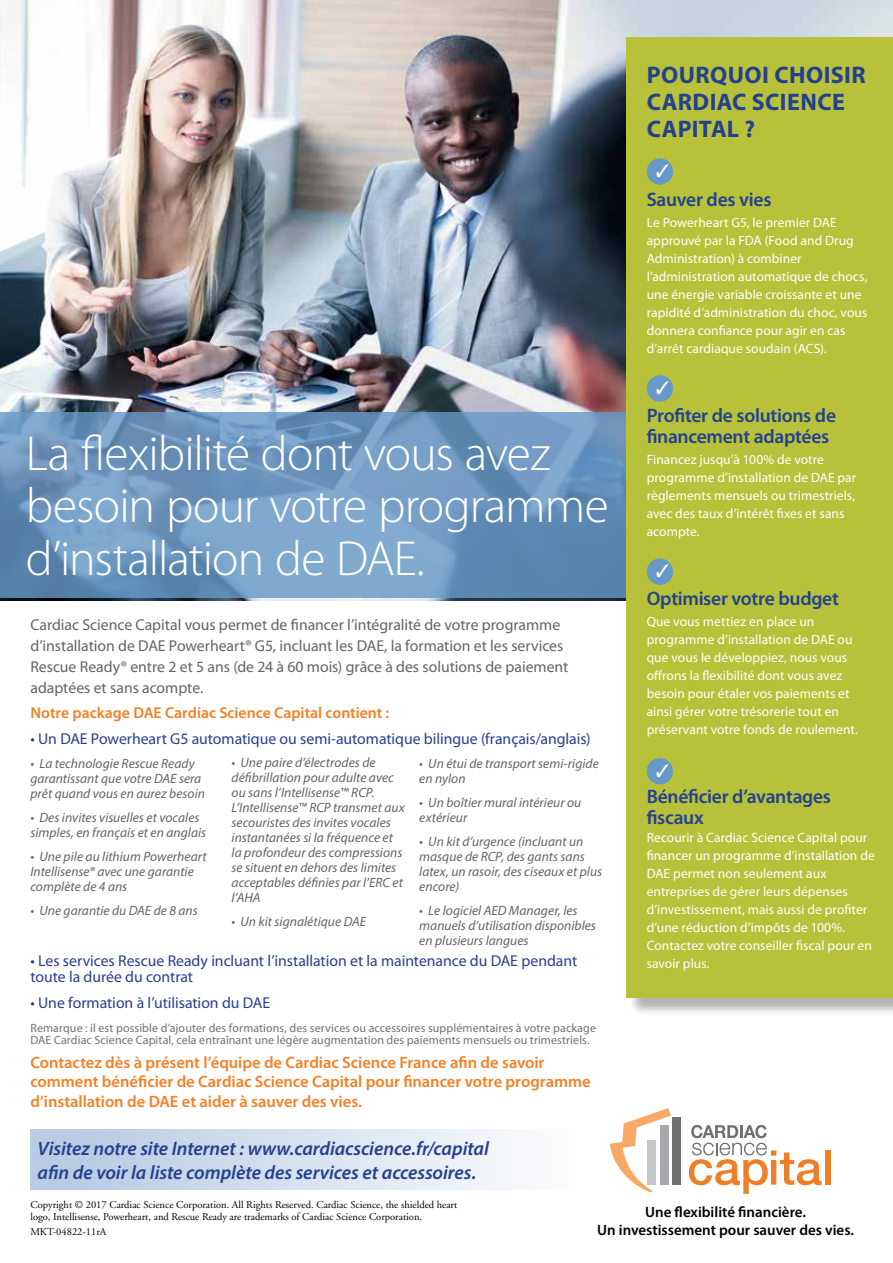
<style>
.page{position:relative;width:893px;height:1263px;background:#fff}
.page>*{position:absolute;margin:0;border:0;box-sizing:border-box;transform-origin:0 0}
.t1{font:300 49.5px/52.5px "Myriad Pro";letter-spacing:-.02em;color:#fff}
.t2{font:700 24px/27px "Myriad Pro";letter-spacing:.015em;color:#25408f}
.t3{font:italic 600 19.5px/24px "Myriad Pro";letter-spacing:-.005em;color:#25408f}
.t4{font:600 19.5px/21px "Myriad Pro";letter-spacing:-.015em;color:#25408f}
.t5{font:600 16.5px/19.5px "Myriad Pro";color:#f58025}
.t6{font:15.75px/21px "Myriad Pro";letter-spacing:-.005em;color:#636466}
.t7{font:15.75px/16.5px "Myriad Pro";letter-spacing:-.005em;color:#25408f}
.t8{font:600 15.75px "Myriad Pro";color:#f58025}
.t9{font:600 15px/18px "Myriad Pro";color:#000;text-align:center}
.t10{font:13.5px/18px "Myriad Pro";letter-spacing:.005em;color:#fff}
.t11{font:italic 13.5px/15px "Myriad Pro";color:#636466}
.t12{font:12px/12px "Myriad Pro";letter-spacing:.01em;color:#717073}
.t13{font:10.5px/12px "Adobe Garamond";color:#000}
</style>
<div class="page">
<img style="left:0;top:0;width:893px;height:600px">
<svg style="left:0;top:412px;width:626px;height:186px;background:#6d97bf"></svg>
<div style="left:626px;top:37px;width:267px;height:960px;background:#b7c23a"></div>
<div style="left:647px;top:158px;width:26px;height:27px;background:#6799c8;border-radius:50%"></div>
<div style="left:647px;top:375px;width:26px;height:27px;background:#6799c8;border-radius:50%"></div>
<div style="left:647px;top:558px;width:26px;height:27px;background:#6799c8;border-radius:50%"></div>
<div style="left:647px;top:758px;width:26px;height:26px;background:#6799c8;border-radius:50%"></div>
<svg style="left:689px;top:1125px;width:132px;height:69px"></svg>
<div style="left:825px;top:1150px;width:5px;height:34px;background:#ef7f27"></div>
<svg style="left:610px;top:1108px;width:61px;height:84px"></svg>
<div style="left:647px;top:1140px;width:8px;height:44px;background:#c4c6c8"></div>
<div style="left:660px;top:1125px;width:8px;height:59px;background:#a7a9ac"></div>
<div style="left:672px;top:1117px;width:9px;height:67px;background:#717073"></div>
<div style="left:30px;top:1129px;width:547px;height:60px;background:linear-gradient(to right,#b3c8e2,#fdfdfe)"></div>
<h2 class="t2" style="left:647px;top:61px;width:220px">POURQUOI CHOISIR<br>CARDIAC SCIENCE<br>CAPITAL ?</h2>
<h1 class="t1" style="left:26px;top:428px;width:584px">La flexibilité dont vous avez besoin pour votre programme d’installation de DAE.</h1>
<p class="t6" style="left:30px;top:614px;width:539px">Cardiac Science Capital vous permet de financer l’intégralité de votre programme d’installation de DAE Powerheart® G5, incluant les DAE, la formation et les services Rescue Ready® entre 2 et 5 ans (de 24 à 60 mois) grâce à des solutions de paiement adaptées et sans acompte.</p>
<p class="t8" style="left:30px;top:703px;width:360px">Notre package DAE Cardiac Science Capital contient :</p>
<p class="t7" style="left:30px;top:730px;width:562px">• Un DAE Powerheart G5 automatique ou semi-automatique bilingue (français/anglais)</p>
<p class="t11" style="left:30px;top:756px;width:176px">• La technologie Rescue Ready garantissant que votre DAE sera prêt quand vous en aurez besoin</p>
<p class="t11" style="left:30px;top:810px;width:177px">• Des invites visuelles et vocales simples, en français et en anglais</p>
<p class="t11" style="left:30px;top:849px;width:178px">• Une pile au lithium Powerheart<br>Intellisense® avec une garantie complète de 4 ans</p>
<p class="t11" style="left:30px;top:903px;width:169px">• Une garantie du DAE de 8 ans</p>
<p class="t11" style="left:232px;top:755px;width:175px">• Une paire d’électrodes de défibrillation pour adulte avec ou sans l’Intellisense™ RCP.<br>L’Intellisense™ RCP transmet aux secouristes des invites vocales instantanées si la fréquence et la profondeur des compressions se situent en dehors des limites acceptables définies par l’ERC et l’AHA</p>
<p class="t11" style="left:232px;top:914px;width:136px">• Un kit signalétique DAE</p>
<p class="t11" style="left:419px;top:756px;width:181px">• Un étui de transport semi-rigide en nylon</p>
<p class="t11" style="left:419px;top:795px;width:164px">• Un boîtier mural intérieur ou extérieur</p>
<p class="t11" style="left:419px;top:834px;width:184px">• Un kit d’urgence (incluant un masque de RCP, des gants sans latex, un rasoir, des ciseaux et plus encore)</p>
<p class="t11" style="left:419px;top:903px;width:178px">• Le logiciel AED Manager, les manuels d’utilisation disponibles en plusieurs langues</p>
<p class="t7" style="left:30px;top:952px;width:548px">• Les services Rescue Ready incluant l’installation et la maintenance du DAE pendant toute la durée du contrat</p>
<p class="t7" style="left:30px;top:994px;width:241px">• Une formation à l’utilisation du DAE</p>
<p class="t12" style="left:30px;top:1022px;width:567px">Remarque : il est possible d’ajouter des formations, des services ou accessoires supplémentaires à votre package<br>DAE Cardiac Science Capital, cela entraînant une légère augmentation des paiements mensuels ou trimestriels.</p>
<p class="t5" style="left:30px;top:1052px;width:562px">Contactez dès à présent l’équipe de Cardiac Science France afin de savoir comment bénéficier de Cardiac Science Capital pour financer votre programme d’installation de DAE et aider à sauver des vies.</p>
<h3 class="t3" style="left:38px;top:1135px;width:453px">Visitez notre site Internet : www.cardiacscience.fr/capital afin de voir la liste complète des services et accessoires.</h3>
<h3 class="t4" style="left:647px;top:189px;width:126px">Sauver des vies</h3>
<p class="t10" style="left:647px;top:214px;width:222px">Le Powerheart G5, le premier DAE approuvé par la FDA (Food and Drug Administration) à combiner l’administration automatique de chocs, une énergie variable croissante et une rapidité d’administration du choc, vous donnera confiance pour agir en cas d’arrêt cardiaque soudain (ACS).</p>
<h3 class="t4" style="left:647px;top:405px;width:191px">Profiter de solutions de financement adaptées</h3>
<p class="t10" style="left:647px;top:451px;width:211px">Financez jusqu’à 100% de votre programme d’installation de DAE par règlements mensuels ou trimestriels, avec des taux d’intérêt fixes et sans acompte.</p>
<h3 class="t4" style="left:647px;top:588px;width:194px">Optimiser votre budget</h3>
<p class="t10" style="left:647px;top:613px;width:213px">Que vous mettiez en place un programme d’installation de DAE ou que vous le développiez, nous vous offrons la flexibilité dont vous avez besoin pour étaler vos paiements et ainsi gérer votre trésorerie tout en préservant votre fonds de roulement.</p>
<h3 class="t4" style="left:647px;top:786px;width:186px">Bénéficier d’avantages fiscaux</h3>
<p class="t10" style="left:647px;top:829px;width:230px">Recourir à Cardiac Science Capital pour financer un programme d’installation de DAE permet non seulement aux entreprises de gérer leurs dépenses d’investissement, mais aussi de profiter d’une réduction d’impôts de 100%.<br>Contactez votre conseiller fiscal pour en savoir plus.</p>
<p class="t13" style="left:30px;top:1199px;width:428px">Copyright © 2017 Cardiac Science Corporation. All Rights Reserved. Cardiac Science, the shielded heart logo, Intellisense, Powerheart, and Rescue Ready are trademarks of Cardiac Science Corporation.</p>
<p class="t13" style="left:30px;top:1226px;width:78px">MKT-04822-11rA</p>
<p class="t9" style="left:597px;top:1202px;width:258px">Une flexibilité financière.<br>Un investissement pour sauver des vies.</p>
</div>
